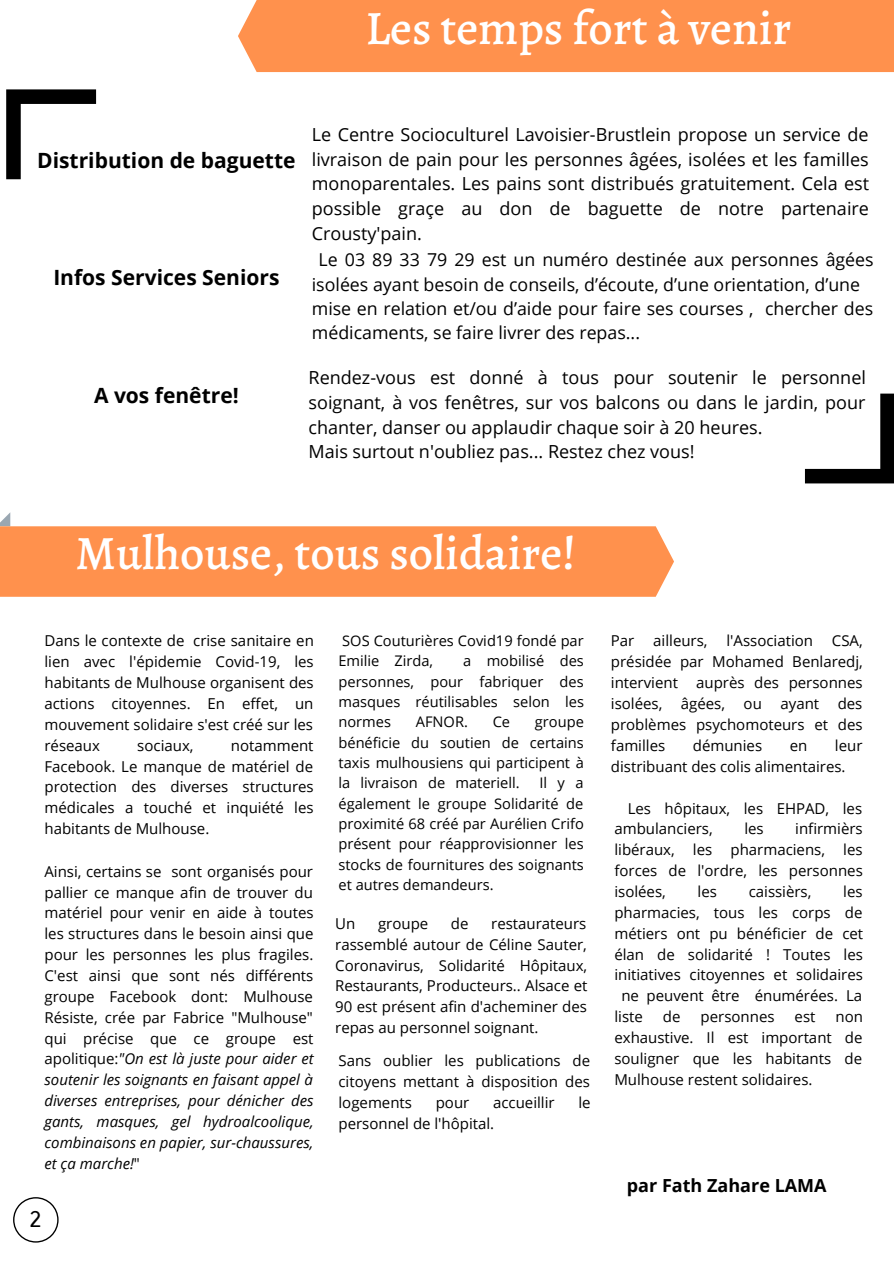
<style>
.page{position:relative;width:894px;height:1264px;background:#fff}
.page>*{position:absolute;margin:0;border:0;box-sizing:border-box;transform-origin:0 0}
.t1{font:500 48px "Alegreya";color:#fff}
.t2{font:700 21px "Open Sans";color:#000}
.t3{font:21px "B612";color:#000}
.t4{font:18px/24.8px "Open Sans";color:#000;text-align:justify}
.t5{font:700 18px "Open Sans";color:#000}
.t6{font:17.7px/24.5px "Open Sans";color:#000}
.t7{font:15px/20.9px "Open Sans";color:#000;text-align:justify}
.t8{font:14.55px/20.2px "Open Sans";color:#000;text-align:justify}
.s1{font-style:italic}
</style>
<div class="page">
<div style="left:238px;top:0;width:655px;height:72px;background:#ff914d"></div>
<svg style="left:6px;top:89px;width:90px;height:90px"></svg>
<svg style="left:804px;top:393px;width:89px;height:90px"></svg>
<svg style="left:0;top:513px;width:10px;height:13px"></svg>
<div style="left:0;top:526px;width:673px;height:70px;background:#ff914d"></div>
<svg style="left:13px;top:1197px;width:46px;height:45px"></svg>
<h1 class="t1" style="left:365px;top:-5px;width:427px">Les temps fort à venir</h1>
<h2 class="t2" style="left:37px;top:146px;width:260px">Distribution de baguette</h2>
<h2 class="t2" style="left:53px;top:263px;width:227px">Infos Services Seniors</h2>
<h2 class="t2" style="left:94px;top:380px;width:146px">A vos fenêtre!</h2>
<p class="t4" style="left:312px;top:121px;width:558px">Le Centre Socioculturel Lavoisier-Brustlein propose un service de livraison de pain pour les personnes âgées, isolées et les familles monoparentales. Les pains sont distribués gratuitement. Cela est possible graçe au don de baguette de notre partenaire Crousty'pain.</p>
<p class="t6" style="left:312px;top:247px;width:563px;text-indent:7px">Le 03 89 33 79 29 est un numéro destinée aux personnes âgées isolées ayant besoin de conseils, d’écoute, d’une orientation, d’une mise en relation et/ou d’aide pour faire ses courses , chercher des médicaments, se faire livrer des repas...</p>
<p class="t4" style="left:308px;top:365px;width:558px;text-align:left">Rendez-vous est donné à tous pour soutenir le personnel soignant, à vos fenêtres, sur vos balcons ou dans le jardin, pour chanter, danser ou applaudir chaque soir à 20 heures.<br>Mais surtout n'oubliez pas... Restez chez vous!</p>
<h1 class="t1" style="left:76px;top:520px;width:502px">Mulhouse, tous solidaire!</h1>
<p class="t7" style="left:44px;top:630px;width:271px">Dans le contexte de crise sanitaire en lien avec l'épidemie Covid-19, les habitants de Mulhouse organisent des actions citoyennes. En effet, un mouvement solidaire s'est créé sur les réseaux</p>
<p class="t7" style="left:137px;top:734px;width:58px">sociaux,</p>
<p class="t7" style="left:44px;top:734px;width:271px;text-indent:186px">notamment Facebook. Le manque de matériel de protection des diverses structures médicales a touché et inquiété les habitants de Mulhouse.</p>
<p class="t7" style="left:44px;top:860px;width:271px">Ainsi, certains se sont organisés pour pallier ce manque afin de trouver du matériel pour venir en aide à toutes les structures dans le besoin ainsi que pour les personnes les plus fragiles.<br>C'est ainsi que sont nés différents groupe Facebook dont: Mulhouse Résiste, crée par Fabrice "Mulhouse" qui précise que ce groupe est apolitique:<span class="s1">"On est là juste pour aider et soutenir les soignants en faisant appel à diverses entreprises, pour dénicher des gants, masques, gel hydroalcoolique, combinaisons en papier, sur-chaussures, et ça marche!</span>"</p>
<h2 class="t3" style="left:29px;top:1206px;width:15px">2</h2>
<p class="t8" style="left:338px;top:630px;width:247px">SOS Couturières Covid19 fondé par<br>Emilie Zirda,</p>
<p class="t8" style="left:338px;top:650px;width:247px;text-indent:124px">a mobilisé des personnes, pour fabriquer des masques réutilisables selon les normes</p>
<p class="t8" style="left:416px;top:711px;width:54px">AFNOR.</p>
<p class="t8" style="left:492px;top:711px;width:19px">Ce</p>
<p class="t8" style="left:338px;top:711px;width:247px;text-indent:196px">groupe bénéficie du soutien de certains taxis mulhousiens qui participent à la livraison de materiell.</p>
<p class="t8" style="left:338px;top:772px;width:247px;text-indent:201px">Ilya également le groupe Solidarité de proximité 68 créé par Aurélien Crifo présent pour réapprovisionner les stocks de fournitures des soignants et autres demandeurs.</p>
<p class="t7" style="left:335px;top:912px;width:22px">Un</p>
<p class="t7" style="left:378px;top:912px;width:52px">groupe</p>
<p class="t7" style="left:451px;top:912px;width:19px">de</p>
<p class="t7" style="left:335px;top:912px;width:254px;text-indent:156px">restaurateurs rassemblé autour de Céline Sauter, Coronavirus, Solidarité Hôpitaux, Restaurants, Producteurs.. Alsace et 90 est présent afin d'acheminer des repas au personnel soignant.</p>
<p class="t7" style="left:338px;top:1049px;width:253px">Sans oublier les publications de citoyens mettant à disposition des logements</p>
<p class="t7" style="left:435px;top:1091px;width:35px">pour</p>
<p class="t7" style="left:493px;top:1091px;width:63px">accueillir</p>
<p class="t7" style="left:578px;top:1091px;width:14px">le</p>
<p class="t7" style="left:338px;top:1112px;width:157px">personnel de l'hôpital.</p>
<p class="t7" style="left:610px;top:630px;width:25px">Par</p>
<p class="t7" style="left:653px;top:630px;width:56px">ailleurs,</p>
<p class="t7" style="left:726px;top:630px;width:88px">l'Association</p>
<p class="t7" style="left:610px;top:630px;width:253px;text-indent:221px">CSA, présidée par Mohamed Benlaredj, intervient auprès des personnes isolées, âgées, ou ayant des problèmes psychomoteurs et des familles</p>
<p class="t7" style="left:692px;top:734px;width:71px">démunies</p>
<p class="t7" style="left:789px;top:734px;width:19px">en</p>
<p class="t7" style="left:610px;top:734px;width:253px;text-indent:224px">leur distribuant des colis alimentaires.</p>
<p class="t7" style="left:614px;top:797px;width:249px;text-indent:13px">Les hôpitaux, les EHPAD, les ambulanciers,</p>
<p class="t7" style="left:614px;top:818px;width:250px;text-indent:181px">infirmièrs libéraux, les pharmaciens, les forces de l'ordre, les personnes isolées,</p>
<p class="t7" style="left:744px;top:818px;width:21px">les</p>
<p class="t7" style="left:697px;top:880px;width:21px">les</p>
<p class="t7" style="left:748px;top:880px;width:64px">caissièrs,</p>
<p class="t7" style="left:843px;top:880px;width:21px">les</p>
<p class="t7" style="left:614px;top:901px;width:249px">pharmacies, tous les corps de</p>
<p class="t7" style="left:614px;top:922px;width:250px">métiers ont pu bénéficier de cet</p>
<p class="t7" style="left:614px;top:943px;width:250px">élan de solidarité ! Toutes les</p>
<p class="t7" style="left:614px;top:964px;width:250px">initiatives citoyennes et solidaires</p>
<p class="t7" style="left:621px;top:985px;width:242px">ne peuvent être énumérées. La</p>
<p class="t7" style="left:614px;top:1005px;width:30px">liste</p>
<p class="t7" style="left:662px;top:1005px;width:19px">de</p>
<p class="t7" style="left:700px;top:1005px;width:75px">personnes</p>
<p class="t7" style="left:794px;top:1005px;width:22px">est</p>
<p class="t7" style="left:614px;top:1005px;width:250px;text-indent:221px">non exhaustive. Il est important de souligner que les habitants de Mulhouse restent solidaires.</p>
<p class="t5" style="left:626px;top:1173px;width:201px">par Fath Zahare LAMA</p>
</div>
